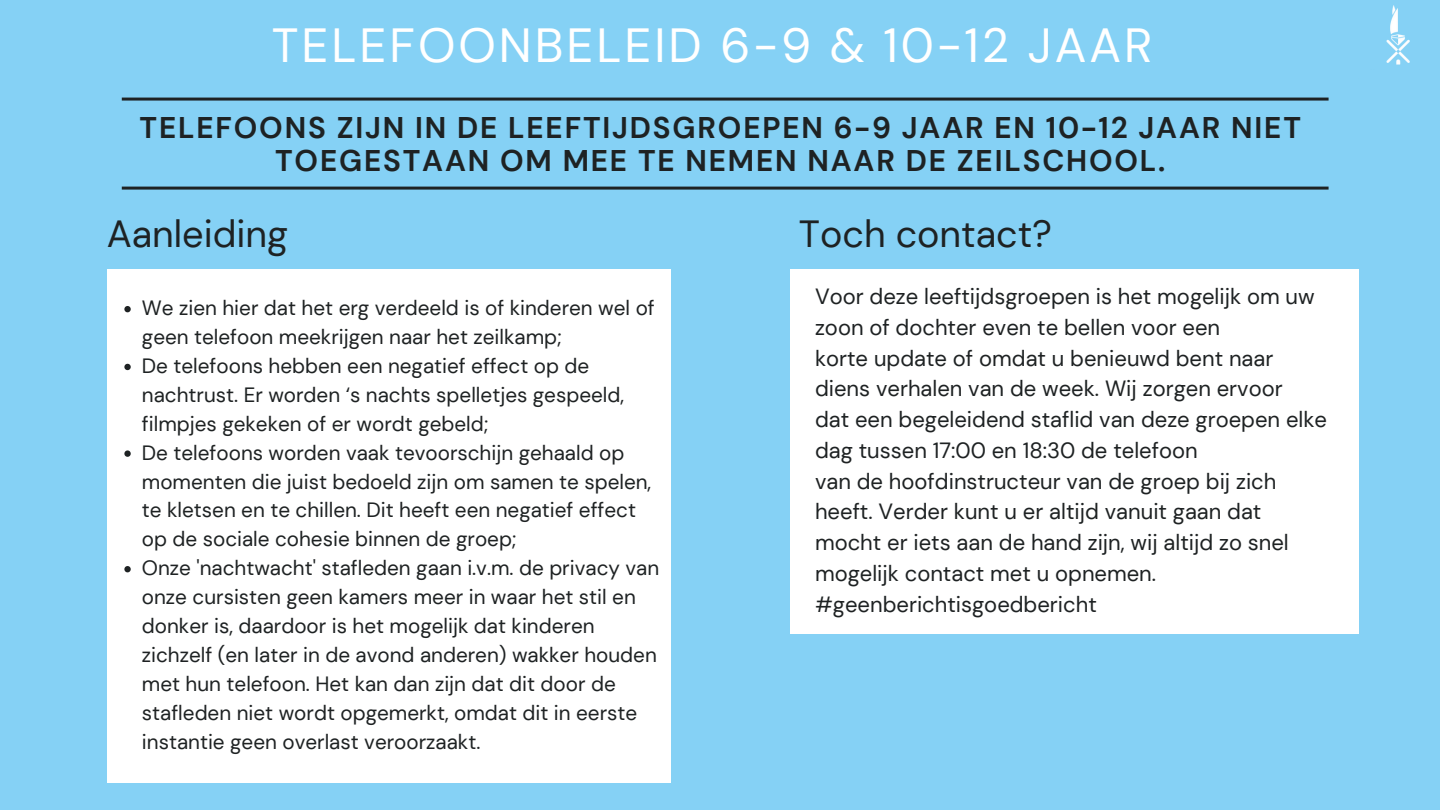
<style>
.page{position:relative;width:1440px;height:810px;background:#85d1f5}
.page>*{position:absolute;margin:0;border:0;box-sizing:border-box;transform-origin:0 0}
.t1{font:47.8px "DM Sans";letter-spacing:.06em;color:#fff}
.t2{font:37.8px "DM Sans";color:#1e2223}
.t3{font:700 29.8px/33px "DM Sans";letter-spacing:.06em;color:#1e2223;text-align:center}
.t4{font:22px/30.8px "DM Sans";color:#1e2223}
.t5{font:20.7px/28.9px "DM Sans";color:#1e2223}
</style>
<div class="page">
<div style="left:107px;top:269px;width:564px;height:514px;background:#fff"></div>
<div style="left:790px;top:269px;width:568px;height:365px;background:#fff"></div>
<img style="left:1386px;top:5px;width:24px;height:60px">
<svg style="left:124px;top:306px;width:7px;height:6px"></svg>
<svg style="left:124px;top:364px;width:7px;height:6px"></svg>
<svg style="left:124px;top:450px;width:7px;height:7px"></svg>
<svg style="left:124px;top:566px;width:7px;height:6px"></svg>
<hr style="left:122px;top:98px;width:1207px;height:3px;background:#1e2223">
<hr style="left:122px;top:187px;width:1207px;height:3px;background:#1e2223">
<p class="t1" style="left:272px;top:14px;width:882px">TELEFOONBELEID 6-9 &amp; 10-12 JAAR</p>
<h3 class="t3" style="left:140px;top:111px;width:1163px">TELEFOONS ZIJN IN DE LEEFTIJDSGROEPEN 6-9 JAAR EN 10-12 JAAR NIET<br>TOEGESTAAN OM MEE TE NEMEN NAAR DE ZEILSCHOOL.</h3>
<h2 class="t2" style="left:107px;top:209px;width:183px">Aanleiding</h2>
<h2 class="t5" style="left:142px;top:294px;width:514px">We zien hier dat het erg verdeeld is of kinderen wel of geen telefoon meekrijgen naar het zeilkamp;</h2>
<p class="t5" style="left:142px;top:351px;width:484px">De telefoons hebben een negatief effect op de nachtrust. Er worden ‘s nachts spelletjes gespeeld, filmpjes gekeken of er wordt gebeld;</p>
<p class="t5" style="left:142px;top:438px;width:511px">De telefoons worden vaak tevoorschijn gehaald op momenten die juist bedoeld zijn om samen te spelen, te kletsen en te chillen. Dit heeft een negatief effect op de sociale cohesie binnen de groep;</p>
<p class="t5" style="left:142px;top:554px;width:519px">Onze 'nachtwacht' stafleden gaan i.v.m. de privacy van onze cursisten geen kamers meer in waar het stil en donker is, daardoor is het mogelijk dat kinderen zichzelf (en later in de avond anderen) wakker houden met hun telefoon. Het kan dan zijn dat dit door de stafleden niet wordt opgemerkt, omdat dit in eerste instantie geen overlast veroorzaakt.</p>
<p class="t2" style="left:799px;top:209px;width:254px">Toch contact?</p>
<p class="t4" style="left:815px;top:281px;width:501px">Voor deze leeftijdsgroepen is het mogelijk om uw zoon of dochter even te bellen voor een</p>
<p class="t4" style="left:815px;top:343px;width:469px">korte update of omdat u benieuwd bent naar diens verhalen van de week. Wij zorgen ervoor</p>
<p class="t4" style="left:815px;top:404px;width:514px">dat een begeleidend staflid van deze groepen elke dag tussen 17:00 en 18:30 de telefoon</p>
<p class="t4" style="left:815px;top:466px;width:463px">van de hoofdinstructeur van de groep bij zich heeft. Verder kunt u er altijd vanuit gaan dat</p>
<p class="t4" style="left:815px;top:527px;width:475px">mocht er iets aan de hand zijn, wij altijd zo snel mogelijk contact met u opnemen.</p>
<p class="t4" style="left:815px;top:589px;width:283px">#geenberichtisgoedbericht</p>
</div>
